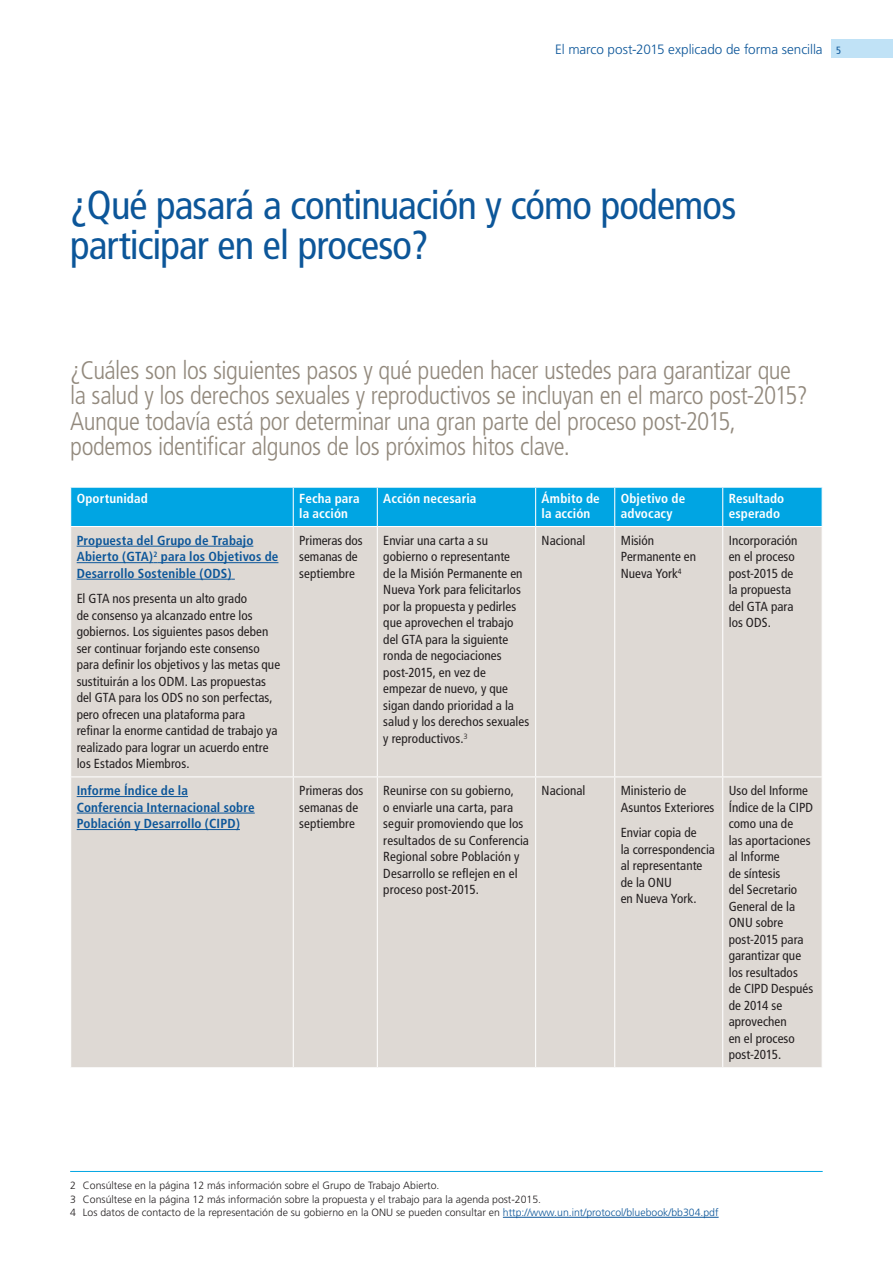
<style>
.page{position:relative;width:893px;height:1263px;background:#fff}
.page>*{position:absolute;margin:0;border:0;box-sizing:border-box;transform-origin:0 0}
.t1{font:condensed 40.5px/40.5px "Frutiger";letter-spacing:-.02em;color:#0c5699}
.t2{font:300 condensed 25.5px/25.5px "Frutiger";letter-spacing:-.02em;color:#92897d}
.t3{font:300 13.5px "Frutiger";color:#0c5699}
.t4{font:condensed 13.2px/16.5px "Frutiger";letter-spacing:.005em;color:#231f20}
.t5{font:700 condensed 13.2px/16.5px "Frutiger";letter-spacing:.01em;color:#0c5699}
.t6{font:700 condensed 13.2px/15px "Frutiger";letter-spacing:.01em;color:#fff}
.t7{font:300 10.5px/13.5px "Frutiger";color:#231f20}
.s1{font-weight:400;font-stretch:condensed;font-size:10.5px}
.s2{color:#0c5699}
</style>
<div class="page">
<div style="left:832px;top:39px;width:61px;height:18px;background:#c0e2f6"></div>
<div style="left:71px;top:488px;width:751px;height:38px;background:#00a5e3"></div>
<div style="left:71px;top:527px;width:751px;height:540px;background:#ded9d4"></div>
<hr style="left:293px;top:488px;width:1px;height:38px;background:#fff">
<hr style="left:377px;top:488px;width:1px;height:38px;background:#fff">
<hr style="left:535px;top:488px;width:1px;height:38px;background:#fff">
<hr style="left:614px;top:488px;width:1px;height:38px;background:#fff">
<hr style="left:722px;top:488px;width:1px;height:38px;background:#fff">
<hr style="left:293px;top:527px;width:1px;height:249px;background:#fff">
<hr style="left:377px;top:527px;width:1px;height:249px;background:#fff">
<hr style="left:535px;top:527px;width:1px;height:249px;background:#fff">
<hr style="left:614px;top:527px;width:1px;height:249px;background:#fff">
<hr style="left:722px;top:527px;width:1px;height:249px;background:#fff">
<hr style="left:70px;top:776px;width:223px;height:1px;background:#fff">
<hr style="left:293px;top:776px;width:84px;height:1px;background:#fff">
<hr style="left:293px;top:777px;width:1px;height:290px;background:#fff">
<hr style="left:377px;top:776px;width:159px;height:1px;background:#fff">
<hr style="left:377px;top:777px;width:1px;height:290px;background:#fff">
<hr style="left:536px;top:776px;width:79px;height:1px;background:#fff">
<hr style="left:535px;top:777px;width:1px;height:290px;background:#fff">
<hr style="left:615px;top:776px;width:108px;height:1px;background:#fff">
<hr style="left:614px;top:777px;width:1px;height:290px;background:#fff">
<hr style="left:723px;top:776px;width:100px;height:1px;background:#fff">
<hr style="left:722px;top:777px;width:1px;height:290px;background:#fff">
<hr style="left:77px;top:546px;width:176px;height:1px;background:#0c5699">
<hr style="left:77px;top:562px;width:77px;height:1px;background:#0c5699">
<hr style="left:158px;top:562px;width:120px;height:1px;background:#0c5699">
<hr style="left:77px;top:579px;width:155px;height:1px;background:#0c5699">
<hr style="left:77px;top:796px;width:111px;height:1px;background:#0c5699">
<hr style="left:77px;top:813px;width:178px;height:1px;background:#0c5699">
<hr style="left:77px;top:829px;width:163px;height:1px;background:#0c5699">
<hr style="left:70px;top:1171px;width:753px;height:1px;background:#00a5e3">
<hr style="left:503px;top:1217px;width:216px;height:1px;background:#0c5699">
<p class="t3" style="left:555px;top:42px;width:287px">El marco post-2015 explicado de forma sencilla <span class="s1">5</span></p>
<h1 class="t1" style="left:70px;top:185px;width:668px">¿Qué pasará a continuación y cómo podemos participar en el proceso?</h1>
<p class="t2" style="left:70px;top:357px;width:739px">¿Cuáles son los siguientes pasos y qué pueden hacer ustedes para garantizar que la salud y los derechos sexuales y reproductivos se incluyan en el marco post-2015?<br>Aunque todavía está por determinar una gran parte del proceso post-2015, podemos identificar algunos de los próximos hitos clave.</p>
<p class="t6" style="left:77px;top:491px;width:73px">Oportunidad</p>
<p class="t6" style="left:299px;top:491px;width:62px">Fecha para la acción</p>
<p class="t6" style="left:383px;top:491px;width:95px">Acción necesaria</p>
<p class="t6" style="left:542px;top:491px;width:60px">Ámbito de la acción</p>
<p class="t6" style="left:621px;top:491px;width:66px">Objetivo de advocacy</p>
<p class="t6" style="left:729px;top:491px;width:57px">Resultado esperado</p>
<p class="t5" style="left:77px;top:532px;width:203px">Propuesta del Grupo de Trabajo<br>Abierto (GTA)<sup>2</sup> para los Objetivos de<br>Desarrollo Sostenible (ODS)</p>
<p class="t4" style="left:77px;top:591px;width:205px">El GTA nos presenta un alto grado<br>de consenso ya alcanzado entre los gobiernos. Los siguientes pasos deben ser continuar forjando este consenso para definir los objetivos y las metas que sustituirán a los ODM. Las propuestas del GTA para los ODS no son perfectas, pero ofrecen una plataforma para refinar la enorme cantidad de trabajo ya realizado para lograr un acuerdo entre los Estados Miembros.</p>
<p class="t4" style="left:299px;top:532px;width:65px">Primeras dos semanas de septiembre</p>
<p class="t4" style="left:383px;top:532px;width:147px">Enviar una carta a su gobierno o representante<br>de la Misión Permanente en<br>Nueva York para felicitarlos por la propuesta y pedirles que aprovechen el trabajo del GTA para la siguiente ronda de negociaciones post-2015, en vez de empezar de nuevo, y que sigan dando prioridad a la salud y los derechos sexuales y reproductivos.<sup>3</sup></p>
<p class="t4" style="left:542px;top:532px;width:45px">Nacional</p>
<p class="t4" style="left:621px;top:532px;width:77px">Misión<br>Permanente en<br>Nueva York<sup>4</sup></p>
<p class="t4" style="left:729px;top:532px;width:70px">Incorporación en el proceso post-2015 de la propuesta del GTA para los ODS.</p>
<p class="t5" style="left:77px;top:782px;width:180px">Informe Índice de la<br>Conferencia Internacional sobre<br>Población y Desarrollo (CIPD)</p>
<p class="t4" style="left:299px;top:782px;width:66px">Primeras dos semanas de septiembre</p>
<p class="t4" style="left:383px;top:782px;width:147px">Reunirse con su gobierno,<br>o enviarle una carta, para seguir promoviendo que los resultados de su Conferencia<br>Regional sobre Población y<br>Desarrollo se reflejen en el proceso post-2015.</p>
<p class="t4" style="left:542px;top:782px;width:45px">Nacional</p>
<p class="t4" style="left:621px;top:782px;width:95px">Ministerio de<br>Asuntos Exteriores</p>
<p class="t4" style="left:621px;top:824px;width:96px">Enviar copia de<br>la correspondencia al representante de la ONU<br>en Nueva York.</p>
<p class="t4" style="left:729px;top:782px;width:86px">Uso del Informe<br>Índice de la CIPD como una de<br>las aportaciones al Informe<br>de síntesis<br>del Secretario<br>General de la<br>ONU sobre post-2015 para garantizar que los resultados de CIPD Después de 2014 se aprovechen<br>en el proceso post-2015.</p>
<p class="t7" style="left:70px;top:1179px;width:650px">2 Consúltese en la página 12 más información sobre el Grupo de Trabajo Abierto.<br>3 Consúltese en la página 12 más información sobre la propuesta y el trabajo para la agenda post-2015.<br>4 Los datos de contacto de la representación de su gobierno en la ONU se pueden consultar en <span class="s2">http://www.un.int/protocol/bluebook/bb304.pdf</span></p>
</div>
